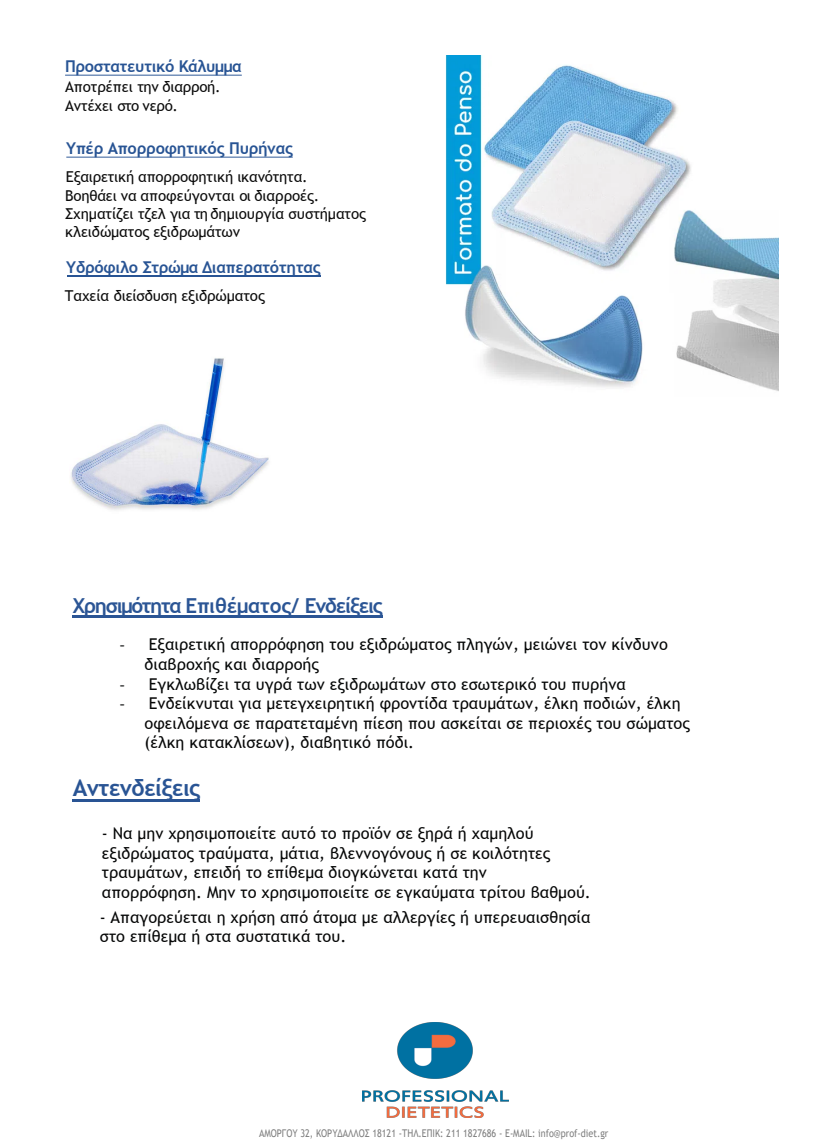
<style>
.page{position:relative;width:835px;height:1143px;background:#fff}
.page>*{position:absolute;margin:0;border:0;box-sizing:border-box;transform-origin:0 0}
.t1{font:700 23.12px "Trebuchet MS";letter-spacing:-.025em;color:#295494}
.t2{font:700 20.62px "Trebuchet MS";letter-spacing:-.055em;color:#2b5595}
.t3{font:16.25px/19.5px "Trebuchet MS";color:#060707}
.t4{font:16.25px/19.5px "Trebuchet MS";color:#050707}
.t5{font:700 16.25px "Trebuchet MS";letter-spacing:-.015em;color:#285494}
.t6{font:16.25px "Trebuchet MS";color:#060808}
.t7{font:15px/18.2px "Trebuchet MS";letter-spacing:-.01em;color:#0c0c0c}
.t8{font:15px/19.1px "Trebuchet MS";letter-spacing:-.01em;color:#0b0b0b}
.t9{font:10.62px "Trebuchet MS";color:#808080;scale:.85 1}
.s1{font-family:"Calibri"}
.s2{font-family:"Calibri";color:#050707}
.s3{color:#070707}
</style>
<div class="page">
<hr style="left:67px;top:275px;width:253px;height:1px;background:#285494">
<hr style="left:66px;top:157px;width:226px;height:1px;background:#285494">
<hr style="left:65px;top:75px;width:177px;height:1px;background:#285494">
<hr style="left:73px;top:615px;width:309px;height:2px;background:#2b5595">
<hr style="left:73px;top:799px;width:127px;height:2px;background:#295494">
<img style="left:362px;top:1022px;width:146px;height:95px">
<img style="left:445px;top:56px;width:332px;height:335px">
<img style="left:71px;top:358px;width:198px;height:152px">
<p class="t5" style="left:65px;top:56px;width:178px">Προστατευτικό Κάλυμμα</p>
<p class="t8" style="left:65px;top:77px;width:157px">Αποτρέπει την διαρροή.<br>Αντέχει στο νερό.</p>
<p class="t5" style="left:66px;top:138px;width:228px">Υπέρ Απορροφητικός Πυρήνας</p>
<p class="t7" style="left:65px;top:168px;width:302px">Εξαιρετική απορροφητική ικανότητα.<br>Βοηθάει να αποφεύγονται οι διαρροές.<br>Σχηματίζει τζελ για τη δημιουργία συστήματος κλειδώματος εξιδρωμάτων</p>
<p class="t5" style="left:66px;top:257px;width:256px">Υδρόφιλο Στρώμα Διαπερατότητας</p>
<p class="t7" style="left:65px;top:286px;width:201px">Ταχεία διείσδυση εξιδρώματος</p>
<p class="t2" style="left:73px;top:592px;width:311px">Χρησιμότητα Επιθέματος/ Ενδείξεις</p>
<p class="t4" style="left:144px;top:634px;width:524px;text-indent:-25px"><span class="s1">-</span> Εξαιρετική απορρόφηση του εξιδρώματος πληγών, μειώνει τον κίνδυνο διαβροχής και διαρροής</p>
<p class="t6" style="left:120px;top:673px;width:507px"><span class="s2">-</span> Εγκλωβίζει τα υγρά των εξιδρωμάτων στο εσωτερικό του πυρήνα</p>
<p class="t3" style="left:144px;top:693px;width:546px;text-indent:-25px"><span class="s2">-</span> <span class="s3">Ενδείκνυται για μετεγχειρητική φροντίδα τραυμάτων, έλκη ποδιών, έλκη οφειλόμενα</span> σε παρατεταμένη πίεση που ασκείται σε περιοχές του σώματος (έλκη κατακλίσεων), διαβητικό πόδι.</p>
<h1 class="t1" style="left:73px;top:773px;width:129px">Αντενδείξεις</h1>
<p class="t3" style="left:102px;top:823px;width:490px">- Να μην χρησιμοποιείτε αυτό το προϊόν σε ξηρά ή χαμηλού εξιδρώματος τραύματα, μάτια, βλεννογόνους ή σε κοιλότητες τραυμάτων, επειδή το επίθεμα διογκώνεται κατά την απορρόφηση. Μην το χρησιμοποιείτε σε εγκαύματα τρίτου βαθμού.</p>
<p class="t3" style="left:100px;top:907px;width:492px">- Απαγορεύεται η χρήση από άτομα με αλλεργίες ή υπερευαισθησία στο επίθεμα ή στα συστατικά του.</p>
<p class="t9" style="left:259px;top:1126px;width:412px">ΑΜΟΡΓΟΥ 32, ΚΟΡΥΔΑΛΛΟΣ 18121 -ΤΗΛ.ΕΠΙΚ: 211 1827686 - Ε-ΜΑIL: info@prof-diet.gr</p>
</div>
